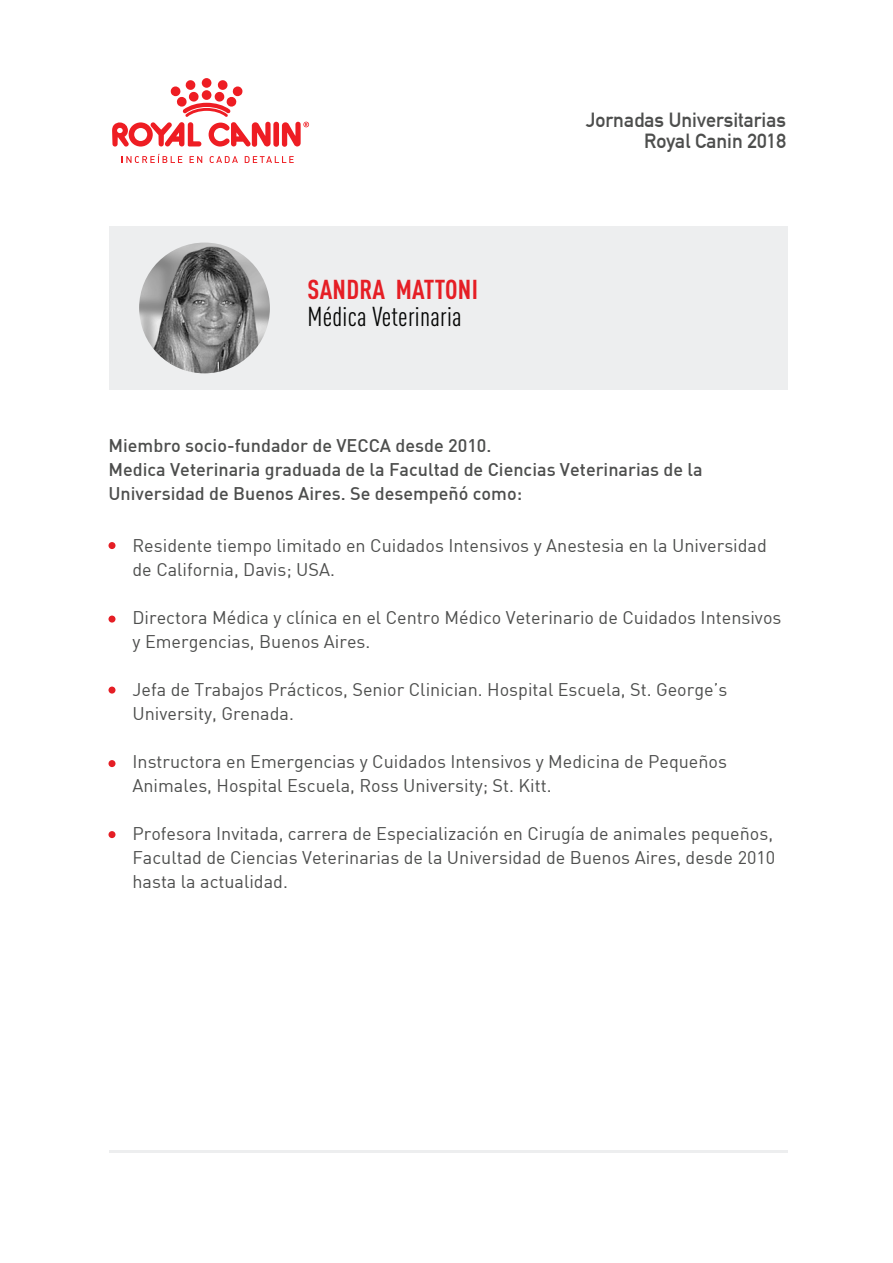
<style>
.page{position:relative;width:893px;height:1263px;background:#fff}
.page>*{position:absolute;margin:0;border:0;box-sizing:border-box;transform-origin:0 0}
.t1{font:27px "DIN Cond";letter-spacing:.01em;color:#060706}
.t2{font:700 27px "DIN Cond";letter-spacing:.01em;color:#e51e25}
.t3{font:20.1px/21px "DIN Mit Alt";color:#4d4e4d;text-align:right}
.t4{font:18px/24px "DIN";color:#4d4e4d}
.t5{font:500 18px/24px "DIN";color:#4d4e4d}
</style>
<div class="page">
<div style="left:109px;top:226px;width:678px;height:164px;background:#edeeef"></div>
<hr style="left:109px;top:1150px;width:678px;height:3px;background:#edeeef">
<img style="left:139px;top:243px;width:131px;height:130px;border-radius:65px">
<div style="left:108px;top:542px;width:7px;height:7px;background:#e51e25;border-radius:50%"></div>
<div style="left:108px;top:616px;width:7px;height:6px;background:#e51e25;border-radius:50%"></div>
<div style="left:108px;top:687px;width:7px;height:6px;background:#e51e25;border-radius:50%"></div>
<div style="left:108px;top:760px;width:7px;height:7px;background:#e51e25;border-radius:50%"></div>
<div style="left:108px;top:831px;width:7px;height:7px;background:#e51e25;border-radius:50%"></div>
<div style="left:273px;top:122px;width:6px;height:25px;background:#ee1d23;border-radius:3px"></div>
<svg style="left:112px;top:80px;width:159px;height:67px"></svg>
<svg style="left:282px;top:122px;width:27px;height:25px"></svg>
<svg style="left:122px;top:154px;width:60px;height:9px"></svg>
<svg style="left:190px;top:156px;width:12px;height:7px"></svg>
<svg style="left:210px;top:156px;width:28px;height:7px"></svg>
<svg style="left:245px;top:156px;width:49px;height:7px"></svg>
<h1 class="t2" style="left:308px;top:273px;width:172px">SANDRA MATTONI</h1>
<h1 class="t1" style="left:308px;top:301px;width:156px">Médica Veterinaria</h1>
<p class="t3" style="left:586px;top:109px;width:202px">Jornadas Universitarias<br>Royal Canin 2018</p>
<p class="t5" style="left:108px;top:433px;width:596px">Miembro socio-fundador de VECCA desde 2010.<br>Medica Veterinaria graduada de la Facultad de Ciencias Veterinarias de la<br>Universidad de Buenos Aires. Se desempeñó como:</p>
<p class="t4" style="left:132px;top:533px;width:636px">Residente tiempo limitado en Cuidados Intensivos y Anestesia en la Universidad de California, Davis; USA.</p>
<p class="t4" style="left:132px;top:605px;width:650px">Directora Médica y clínica en el Centro Médico Veterinario de Cuidados Intensivos y Emergencias, Buenos Aires.</p>
<p class="t4" style="left:132px;top:677px;width:596px">Jefa de Trabajos Prácticos, Senior Clinician. Hospital Escuela, St. George’s<br>University, Grenada.</p>
<p class="t4" style="left:132px;top:749px;width:596px">Instructora en Emergencias y Cuidados Intensivos y Medicina de Pequeños<br>Animales, Hospital Escuela, Ross University; St. Kitt.</p>
<p class="t4" style="left:132px;top:821px;width:644px;text-align:justify">Profesora Invitada, carrera de Especialización en Cirugía de animales pequeños, Facultad de Ciencias Veterinarias de la Universidad de Buenos Aires, desde 2010 hasta la actualidad.</p>
</div>
